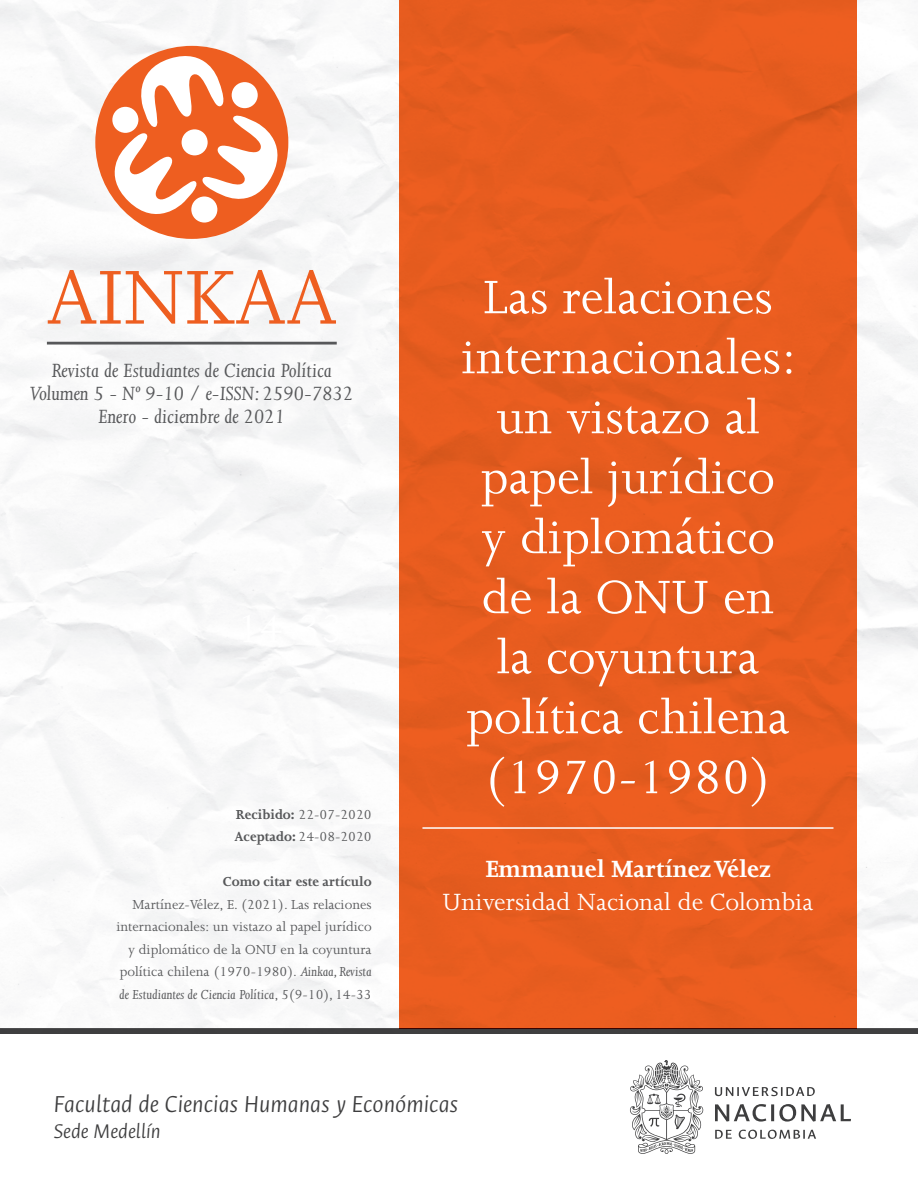
<style>
.page{position:relative;width:918px;height:1188px;background:#fff}
.page>*{position:absolute;margin:0;border:0;box-sizing:border-box;transform-origin:0 0}
.t1{font:87.75px "Joanna MT Std";color:#ee5e20}
.t2{font:54px/60px "Joanna MT Std";color:#fff;text-align:center}
.t3{font:27px "Joanna MT Std";color:#fff}
.t4{font:700 27px "Joanna MT Std";color:#fff}
.t5{font:italic 300 25.95px "Ancizar Sans";color:#3e3e3f}
.t6{font:italic 300 22.2px "Ancizar Sans";color:#3e3e3f}
.t7{font:italic 22.05px/23.4px "Joanna MT Std";color:#57585a;text-align:center}
.t8{font:15px/22.5px "Joanna MT Std";color:#57585a}
.t9{font:700 15px "Joanna MT Std";color:#57585a}
.s1{font-weight:700}
.s2{font-style:italic}
</style>
<div class="page">
<img style="left:399px;top:0;width:519px;height:1028px">
<div style="left:95px;top:46px;width:193px;height:193px;background:#ee5e20;border-radius:50%"></div>
<svg style="left:101px;top:47px;width:189px;height:181px"></svg>
<div style="left:112px;top:107px;width:26px;height:26px;background:#fff;border-radius:50%"></div>
<div style="left:232px;top:82px;width:26px;height:26px;background:#fff;border-radius:50%"></div>
<div style="left:182px;top:129px;width:26px;height:26px;background:#fff;border-radius:50%"></div>
<div style="left:191px;top:197px;width:26px;height:26px;background:#fff;border-radius:50%"></div>
<hr style="left:47px;top:342px;width:290px;height:3px;background:#57585a">
<img style="left:0;top:1028px;width:918px;height:6px">
<svg style="left:715px;top:1087px;width:100px;height:9px"></svg>
<svg style="left:715px;top:1104px;width:136px;height:18px"></svg>
<svg style="left:715px;top:1130px;width:17px;height:9px"></svg>
<svg style="left:739px;top:1130px;width:77px;height:9px"></svg>
<svg style="left:630px;top:1060px;width:73px;height:94px"></svg>
<hr style="left:422px;top:827px;width:411px;height:2px;background:#fff">
<h1 class="t1" style="left:46px;top:250px;width:292px">AINKAA</h1>
<h3 class="t7" style="left:30px;top:358px;width:325px">Revista de Estudiantes de Ciencia Política<br>Volumen 5 - Nº 9-10 / e-ISSN: 2590-7832<br>Enero - diciembre de 2021</h3>
<p class="t8" style="left:234px;top:803px;width:139px"><span class="s1">Recibido:</span> 22-07-2020<br><span class="s1">Aceptado:</span> 24-08-2020</p>
<p class="t9" style="left:223px;top:874px;width:150px">Como citar este artículo</p>
<p class="t8" style="left:116px;top:893px;width:257px;text-align:right">Martínez-Vélez, E. (2021). Las relaciones internacionales: un vistazo al papel jurídico y diplomático de la ONU en la coyuntura política chilena (1970-1980). <span class="s2">Ainkaa, Revista de Estudiantes de Ciencia Política</span>, <span class="s2">5</span>(9-10)<span class="s2">,</span> 14-33</p>
<h2 class="t2" style="left:461px;top:267px;width:337px">Las relaciones internacionales: un vistazo al papel jurídico<br>y diplomático de la ONU en la coyuntura política chilena (1970-1980)</h2>
<h3 class="t4" style="left:486px;top:855px;width:286px">Emmanuel Martínez Vélez</h3>
<h3 class="t3" style="left:443px;top:888px;width:372px">Universidad Nacional de Colombia</h3>
<h3 class="t5" style="left:54px;top:1090px;width:406px">Facultad de Ciencias Humanas y Económicas</h3>
<h3 class="t6" style="left:54px;top:1120px;width:108px">Sede Medellín</h3>
</div>
